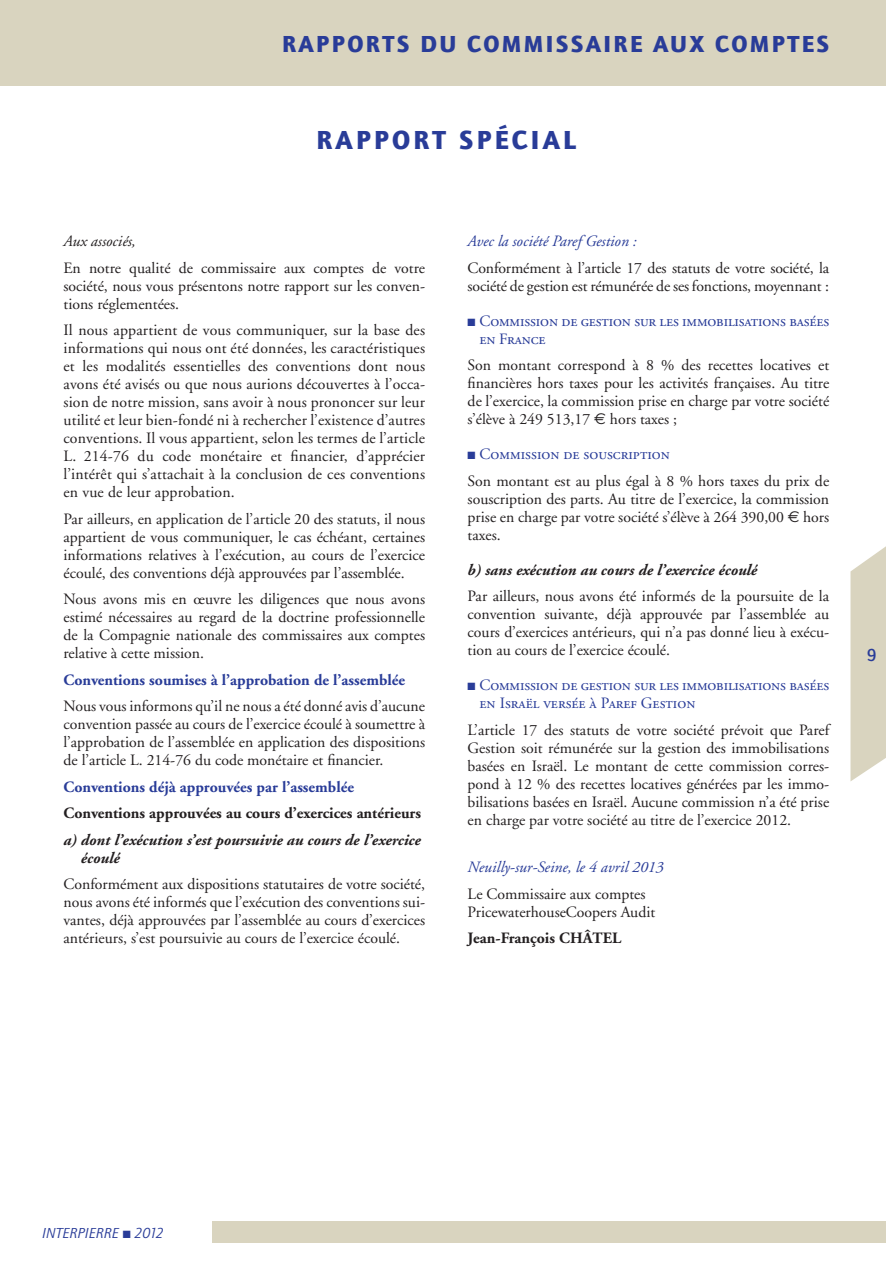
<style>
.page{position:relative;width:886px;height:1264px;background:#fff}
.page>*{position:absolute;margin:0;border:0;box-sizing:border-box;transform-origin:0 0}
.t1{font:900 27px "Quay Itc T";letter-spacing:.12em;color:#293c98}
.t2{font:900 24px "Quay Itc T";letter-spacing:.1em;color:#293c98}
.t3{font:700 18px "Quay Itc T";color:#293c98}
.t4{font:15.75px/18px "Adobe Garamond";color:#231f20;text-align:justify}
.t5{font:15.75px/18px "Adobe Garamond Regular SC";letter-spacing:-.01em;color:#293c98}
.t6{font:italic 700 15.75px/18px "Adobe Garamond";color:#231f20}
.t7{font:700 15.75px "Adobe Garamond";color:#293c98}
.t8{font:700 15.75px "Adobe Garamond";color:#231f20}
.t9{font:italic 15.75px "Adobe Garamond";color:#293c98}
.t10{font:italic 15.75px "Adobe Garamond";color:#231f20}
.t11{font:italic 15px "Quay Itc T";color:#293c98}
.s1{font-family:"Euro Sans"}
</style>
<div class="page">
<div style="left:0;top:0;width:886px;height:86px;background:#d9d4bf"></div>
<div style="left:212px;top:1221px;width:674px;height:21px;background:#d9d4bf"></div>
<svg style="left:850px;top:546px;width:36px;height:235px;background:#ddd9c7"></svg>
<h2 class="t2" style="left:282px;top:30px;width:548px">RAPPORTS DU COMMISSAIRE AUX COMPTES</h2>
<h1 class="t1" style="left:316px;top:124px;width:261px">RAPPORT SPÉCIAL</h1>
<p class="t10" style="left:63px;top:235px;width:74px">Aux associés,</p>
<p class="t4" style="left:63px;top:260px;width:363px">En notre qualité de commissaire aux comptes de votre société, nous vous présentons notre rapport sur les conven&shy;tions réglementées.</p>
<p class="t4" style="left:63px;top:322px;width:363px">Il nous appartient de vous communiquer, sur la base des informations qui nous ont été données, les caractéristiques et les modalités essentielles des conventions dont nous avons été avisés ou que nous aurions découvertes à l’occa&shy;sion de notre mission, sans avoir à nous prononcer sur leur utilité et leur bien-fondé ni à rechercher l’existence d’autres conventions. Il vous appartient, selon les termes de l’article L. 214-76 du code monétaire et financier, d’apprécier l’inté rêt qui s’attachait à la conclusion de ces conventions en vue de leur approbation.</p>
<p class="t4" style="left:63px;top:511px;width:363px">Par ailleurs, en application de l’article 20 des statuts, il nous appartient de vous communiquer, le cas échéant, certaines informations relatives à l’exécution, au cours de l’exercice écoulé, des conventions déjà approuvées par l’assemblée.</p>
<p class="t4" style="left:63px;top:591px;width:363px">Nous avons mis en œuvre les diligences que nous avons estimé nécessaires au regard de la doctrine professionnelle de la Compagnie nationale des commissaires aux comptes relative à cette mission.</p>
<p class="t7" style="left:63px;top:673px;width:343px">Conventions soumises à l’approbation de l’assemblée</p>
<p class="t4" style="left:63px;top:698px;width:363px">Nous vous informons qu’il ne nous a été donné avis d’aucune convention passée au cours de l’exercice écoulé à soumettre à l’approbation de l’assemblée en application des dispositions de l’article L. 214-76 du code monétaire et financier.</p>
<p class="t7" style="left:63px;top:780px;width:292px">Conventions déjà approuvées par l’assemblée</p>
<p class="t8" style="left:63px;top:807px;width:359px">Conventions approuvées au cours d’exercices antérieurs</p>
<p class="t6" style="left:81px;top:832px;width:341px;text-indent:-17px">a) dont l’exécution s’est poursuivie au cours de l’exercice écoulé</p>
<p class="t4" style="left:63px;top:876px;width:363px">Conformément aux dispositions statutaires de votre société, nous avons été informés que l’exécution des conventions sui&shy;vantes, déjà approuvées par l’assemblée au cours d’exercices antérieurs, s’est poursuivie au cours de l’exercice écoulé.</p>
<p class="t9" style="left:467px;top:235px;width:171px">Avec la société Paref Gestion :</p>
<p class="t4" style="left:467px;top:260px;width:363px">Conformément à l’article 17 des statuts de votre société, la société de gestion est rémunérée de ses fonctions, moyennant :</p>
<p class="t5" style="left:479px;top:313px;width:351px;text-indent:-12px">■ Commission de gestion sur les immobilisations basées en France</p>
<p class="t4" style="left:467px;top:357px;width:363px">Son montant correspond à 8 % des recettes locatives et financières hors taxes pour les activités françaises. Au titre de l’exercice, la commission prise en charge par votre société s’élève à 249 513,17 <span class="s1">€</span> hors taxes ;</p>
<p class="t5" style="left:467px;top:446px;width:204px">■ Commission de souscription</p>
<p class="t4" style="left:467px;top:473px;width:363px">Son montant est au plus égal à 8 % hors taxes du prix de souscription des parts. Au titre de l’exercice, la commission prise en charge par votre société s’élève à 264 390,00 <span class="s1">€</span> hors taxes.</p>
<p class="t6" style="left:467px;top:562px;width:291px">b) sans exécution au cours de l’exercice écoulé</p>
<p class="t4" style="left:467px;top:588px;width:363px">Par ailleurs, nous avons été informés de la poursuite de la convention suivante, déjà approuvée par l’assemblée au cours d’exercices antérieurs, qui n’a pas donné lieu à exécu&shy;tion au cours de l’exercice écoulé.</p>
<p class="t5" style="left:479px;top:677px;width:351px;text-indent:-12px">■ Commission de gestion sur les immobilisations basées en Israël versée à Paref Gestion</p>
<p class="t4" style="left:467px;top:722px;width:363px">L’article 17 des statuts de votre société prévoit que Paref Gestion soit rémunérée sur la gestion des immobilisations basées en Israël. Le montant de cette commission corres&shy;pond à 12 % des recettes locatives générées par les immo&shy;bilisations basées en Israël. Aucune commission n’a été prise en charge par votre société au titre de l’exercice 2012.</p>
<p class="t9" style="left:467px;top:861px;width:197px">Neuilly-sur-Seine, le 4 avril 2013</p>
<p class="t4" style="left:467px;top:886px;width:189px">Le Commissaire aux comptes<br>PricewaterhouseCoopers Audit</p>
<p class="t8" style="left:467px;top:932px;width:155px">Jean-François CHÂTEL</p>
<p class="t3" style="left:866px;top:646px;width:11px">9</p>
<p class="t11" style="left:42px;top:1224px;width:123px">INTERPIERRE ■ 2012</p>
</div>
